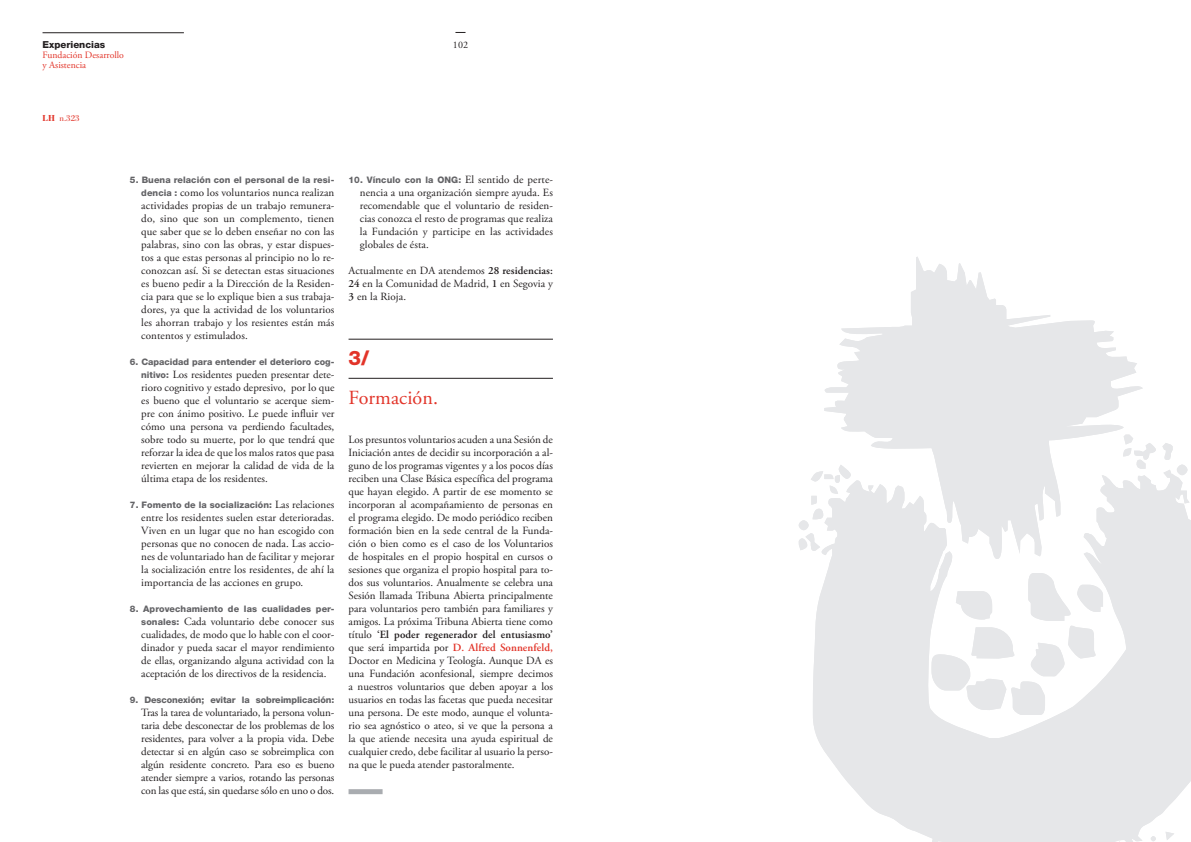
<style>
.page{position:relative;width:1191px;height:842px;background:#fff}
.page>*{position:absolute;margin:0;border:0;box-sizing:border-box;transform-origin:0 0}
.t1{font:20px/39px "Adobe Garamond Pro";letter-spacing:.005em;color:#e23429}
.t2{font:11px/13px "Adobe Garamond Pro";color:#231f20;text-align:justify}
.t3{font:10px "Adobe Garamond Pro";color:#231f20}
.t4{font:9.7px/10px "Adobe Garamond Pro";color:#e23429}
.t5{font:800 9px "Helvetica Neue LT Std";letter-spacing:.01em;color:#636366}
.t6{font:800 9px "Helvetica Neue LT Std";letter-spacing:-.01em;color:#636366}
.t7{font:9px "Bodoni Std";color:#e23429}
.s1{font-family:"Helvetica Neue LT Std";font-weight:800;color:#231f20}
.s2{font-weight:700}
.s3{font-family:"Helvetica Neue LT Std";font-weight:800;font-size:9px;color:#636366}
.s4{font-family:"Adobe Garamond Pro";font-weight:400;font-size:11px;color:#231f20}
.s5{font-weight:600}
.s6{font-family:"Helvetica Neue LT Std";font-weight:800}
.s7{font-weight:600;color:#e23429}
</style>
<div class="page">
<svg style="left:824px;top:257px;width:318px;height:216px;fill:#e6e7e9"></svg>
<div style="left:1176px;top:465px;width:11px;height:10px;background:#e6e7e9;border-radius:50%"></div>
<svg style="left:1123px;top:435px;width:49px;height:38px"></svg>
<div style="left:798px;top:520px;width:10px;height:10px;background:#e6e7e9;border-radius:50%"></div>
<svg style="left:798px;top:533px;width:15px;height:18px"></svg>
<svg style="left:813px;top:473px;width:378px;height:369px;fill:#e6e7e9"></svg>
<svg style="left:1140px;top:759px;width:51px;height:59px"></svg>
<svg style="left:1165px;top:832px;width:9px;height:8px"></svg>
<svg style="left:1150px;top:836px;width:5px;height:5px"></svg>
<svg style="left:1096px;top:841px;width:40px;height:1px"></svg>
<svg style="left:811px;top:465px;width:40px;height:55px"></svg>
<hr style="left:43px;top:33px;width:141px;height:1px;background:#231f20">
<hr style="left:348px;top:339px;width:205px;height:1px;background:#231f20">
<hr style="left:348px;top:378px;width:205px;height:1px;background:#231f20">
<div style="left:348px;top:789px;width:34px;height:5px;background:#a9acb0"></div>
<p class="t4" style="left:43px;top:40px;width:83px"><span class="s1">Experiencias<br></span>Fundación Desarrollo y Asistencia</p>
<p class="t3" style="left:453px;top:39px;width:17px">102</p>
<p class="t7" style="left:43px;top:113px;width:39px"><span class="s2">LH</span> n.323</p>
<p class="t5" style="left:130px;top:175px;width:206px">5. Buena relación con el personal de la resi-</p>
<p class="t2" style="left:141px;top:186px;width:195px"><span class="s3">dencia :</span> como los voluntarios nunca realizan actividades propias de un trabajo remunera&shy;do, sino que son un complemento, tienen que saber que se lo deben enseñar no con las palabras, sino con las obras, y estar dispues&shy;tos a que estas personas al principio no lo re&shy;conozcan así. Si se detectan estas situaciones es bueno pedir a la Dirección de la Residen&shy;cia para que se lo explique bien a sus trabaja&shy;dores, ya que la actividad de los voluntarios les ahorran trabajo y los resientes están más contentos y estimulados.</p>
<p class="t5" style="left:130px;top:357px;width:206px">6. Capacidad para entender el deterioro cog-</p>
<p class="t2" style="left:141px;top:368px;width:195px"><span class="s3">nitivo:</span> Los residentes pueden presentar dete&shy;rioro cognitivo y estado depresivo, por lo que es bueno que el voluntario se acerque siem&shy;pre con ánimo positivo. Le puede influir ver cómo una persona va perdiendo facultades, sobre todo su muerte, por lo que tendrá que reforzar la idea de que los malos ratos que pasa revierten en mejorar la calidad de vida de la última etapa de los residentes.</p>
<p class="t5" style="left:130px;top:500px;width:206px">7. Fomento de la socialización: <span class="s4">Las relaciones</span></p>
<p class="t2" style="left:141px;top:511px;width:195px">entre los residentes suelen estar deterioradas.<br>Viven en un lugar que no han escogido con personas que no conocen de nada. Las accio&shy;nes de voluntariado han de facilitar y mejorar la socialización entre los residentes, de ahí la importancia de las acciones en grupo.</p>
<p class="t5" style="left:130px;top:604px;width:206px">8. Aprovechamiento de las cualidades per-</p>
<p class="t2" style="left:141px;top:615px;width:195px"><span class="s3">sonales:</span> Cada voluntario debe conocer sus cualidades, de modo que lo hable con el coor&shy;dinador y pueda sacar el mayor rendimiento de ellas, organizando alguna actividad con la aceptación de los directivos de la residencia.</p>
<p class="t6" style="left:130px;top:695px;width:206px">9. Desconexión; evitar la sobreimplicación:</p>
<p class="t2" style="left:141px;top:706px;width:195px">Tras la tarea de voluntariado, la persona volun&shy;taria debe desconectar de los problemas de los residentes, para volver a la propia vida. Debe detectar si en algún caso se sobreimplica con algún residente concreto. Para eso es bueno atender siempre a varios, rotando las personas con las que está, sin quedarse sólo en uno o dos.</p>
<p class="t5" style="left:348px;top:175px;width:206px">10. Vínculo con la ONG: <span class="s4">El sentido de perte-</span></p>
<p class="t2" style="left:360px;top:186px;width:195px">nencia a una organización siempre ayuda. Es recomendable que el voluntario de residen&shy;cias conozca el resto de programas que realiza la Fundación y participe en las actividades globales de ésta.</p>
<p class="t2" style="left:348px;top:264px;width:206px">Actualmente en DA atendemos <span class="s5">28 residencias:<br>24</span> en la Comunidad de Madrid, <span class="s5">1</span> en Segovia y <span class="s5">3</span> en la Rioja.</p>
<p class="t1" style="left:348px;top:340px;width:91px"><span class="s6">3/<br></span>Formación.</p>
<p class="t2" style="left:348px;top:433px;width:206px">Los presuntos voluntarios acuden a una Sesión de Iniciación antes de decidir su incorporación a al&shy;guno de los programas vigentes y a los pocos días reciben una Clase Básica específica del programa que hayan elegido. A partir de ese momento se incorporan al acompañamiento de personas en el programa elegido. De modo periódico reciben formación bien en la sede central de la Funda&shy;ción o bien como es el caso de los Voluntarios de hospitales en el propio hospital en cursos o sesiones que organiza el propio hospital para to&shy;dos sus voluntarios. Anualmente se celebra una Sesión llamada Tribuna Abierta principalmente para voluntarios pero también para familiares y amigos. La próxima Tribuna Abierta tiene como título <span class="s5">‘El poder regenerador del entusiasmo’ </span>que será impartida por <span class="s7">D. Alfred Sonnenfeld, </span>Doctor en Medicina y Teología. Aunque DA es una Fundación aconfesional, siempre decimos a nuestros voluntarios que deben apoyar a los usuarios en todas las facetas que pueda necesitar una persona. De este modo, aunque el volunta&shy;rio sea agnóstico o ateo, si ve que la persona a la que atiende necesita una ayuda espiritual de cualquier credo, debe facilitar al usuario la perso&shy;na que le pueda atender pastoralmente.</p>
</div>
